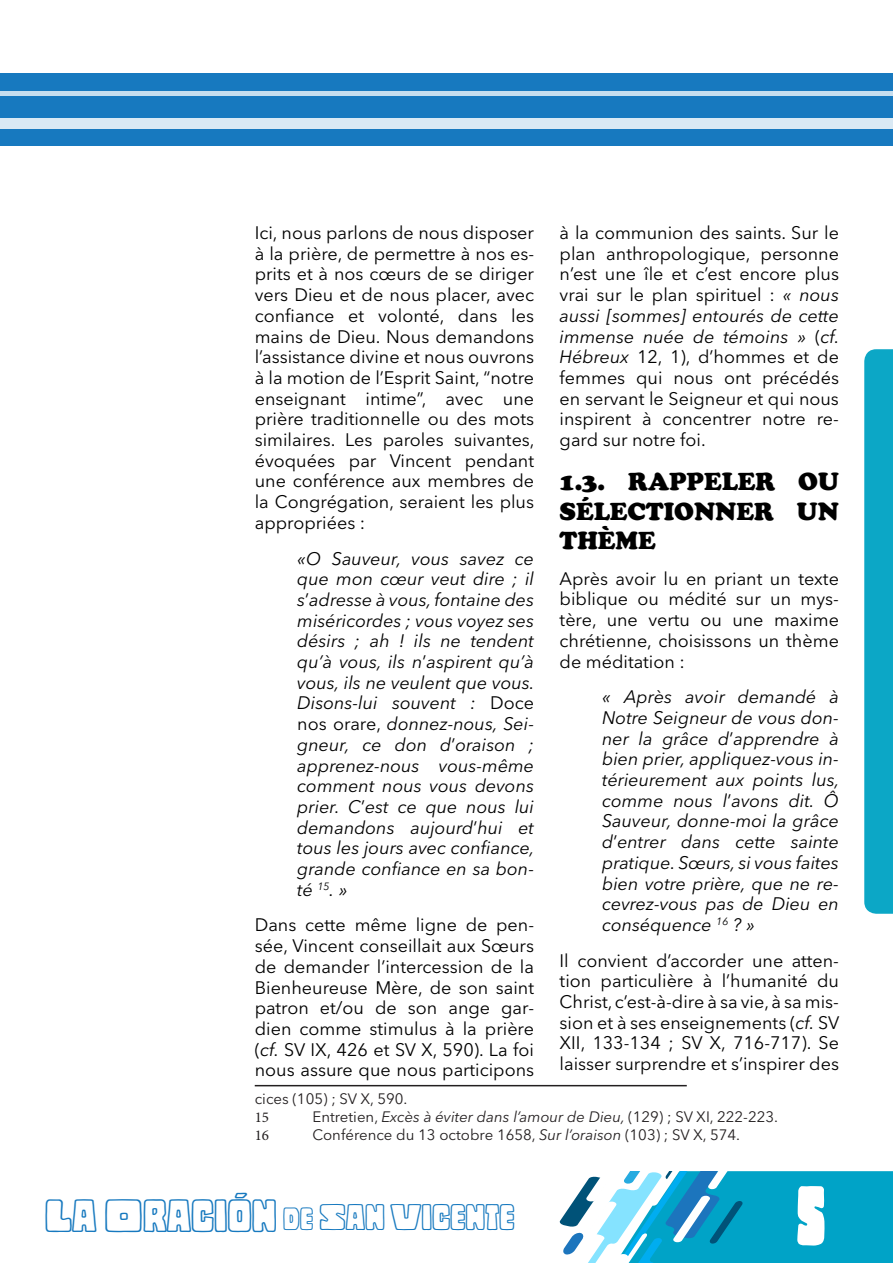
<style>
.page{position:relative;width:893px;height:1263px;background:#fff}
.page>*{position:absolute;margin:0;border:0;box-sizing:border-box;transform-origin:0 0}
.t1{font:78.75px "Copal Std Solid";color:#fff;scale:.67 1}
.t2{font:34.5px "Copal Std Outline";color:#1779bf}
.Cuerpo_A{font:900 25.5px/29.4px "Cooper";color:#000;text-align:justify}
.Cuerpo_A-2{font:18px/20.7px "Avenir Next LT Pro";color:#000;text-align:justify}
.Cuerpo_A-3{font:italic 18px/20.7px "Avenir Next LT Pro";color:#000;text-align:justify}
.t3{font:15px "Avenir Next LT Pro";color:#231f20}
.t4{font:italic 15px "Avenir Next LT Pro";color:#231f20}
.t5{font:15px "Minion Pro";color:#231f20}
.s1{font-style:normal}
.s2{font-style:italic}
.s3{font-size:43.5px}
.s4{font-size:30px}
</style>
<div class="page">
<div style="left:864px;top:349px;width:29px;height:565px;background:#0ca7c6"></div>
<div style="left:0;top:73px;width:893px;height:73px;background:#1779bf"></div>
<div style="left:0;top:91px;width:893px;height:5px;background:#c6deef"></div>
<div style="left:0;top:118px;width:893px;height:11px;background:#d9e9f4"></div>
<svg style="left:559px;top:1171px;width:334px;height:92px"></svg>
<hr style="left:255px;top:1085px;width:432px;height:1px;background:#231f20">
<p class="Cuerpo_A-2" style="left:255px;top:222px;width:281px">Ici, nous parlons de nous disposer à la prière, de permettre à nos es&shy;prits et à nos cœurs de se diriger vers Dieu et de nous placer, avec confiance et volonté, dans les mains de Dieu. Nous demandons l’assistance divine et nous ouvrons à la motion de l’Esprit Saint, “notre enseignant intime”, avec une prière traditionnelle ou des mots similaires. Les paroles suivantes, évoquées par Vincent pendant une conférence aux membres de la Congrégation, seraient les plus appropriées :</p>
<p class="Cuerpo_A-3" style="left:297px;top:548px;width:239px">«O Sauveur, vous savez ce que mon cœur veut dire ; il s<span class="s1">’</span>adresse à vous, fontaine des miséricordes ; vous voyez ses désirs ; ah ! ils ne tendent qu’à vous, ils n<span class="s1">’</span>asp irent qu’à vous, ils ne veulent que vous.<br>Disons-lui souvent : <span class="s1">Doce nos orare,</span> donnez-nous, Sei&shy;gneur, ce don d<span class="s1">’</span>oraison ; apprenez-nous vous-même comment nous vous devons p rier. C<span class="s1">’</span>est ce que nous lui demandons aujourd<span class="s1">’</span>hui et tous les jours avec confiance, grande confiance en sa bon&shy;té <sup>15</sup>. »</p>
<p class="Cuerpo_A-2" style="left:255px;top:915px;width:281px">Dans cette même ligne de pen&shy;sée, Vincent conseillait aux Sœurs de demander l’intercession de la Bienheureuse Mère, de son saint patron et/ou de son ange gar&shy;dien comme stimulus à la prière (<span class="s2">cf.</span> SV IX, 426 et SV X, 590). La foi nous assure que nous participons</p>
<p class="t3" style="left:255px;top:1089px;width:154px">cices (105) ; SV X, 590.</p>
<p class="t5" style="left:255px;top:1107px;width:16px">15</p>
<p class="t4" style="left:312px;top:1107px;width:467px"><span class="s1">Entretien,</span> Excès à éviter dans l’amour de Dieu, <span class="s1">(129) ; SV XI, 222-223.</span></p>
<p class="t5" style="left:255px;top:1125px;width:16px">16</p>
<p class="t3" style="left:312px;top:1125px;width:429px">Conférence du 13 octobre 1658, <span class="s2">Sur l’oraison</span> (103) ; SV X, 574.</p>
<p class="Cuerpo_A-2" style="left:560px;top:222px;width:281px">à la communion des saints. Sur le plan anthropologique, personne n’est une île et c’est encore plus vrai sur le plan spirituel : <span class="s2">« nous aussi [sommes] entourés de cette immense nuée de témoins »</span> (<span class="s2">cf.<br>Hébreux</span> 12, 1), d’hommes et de femmes qui nous ont précédés en servant le Seigneur et qui nous inspirent à concentrer notre re&shy;gard sur notre foi.</p>
<p class="Cuerpo_A" style="left:560px;top:467px;width:281px">1.3. RAPPELER OU SÉLECTIONNER UN THÈME</p>
<p class="Cuerpo_A-2" style="left:560px;top:568px;width:281px">Après avoir lu en priant un texte biblique ou médité sur un mys&shy;tère, une vertu ou une maxime chrétienne, choisissons un thème de méditation :</p>
<p class="Cuerpo_A-3" style="left:602px;top:686px;width:239px">« Après avoir demandé à Notre Seigneur de vous don&shy;ner la grâce d<span class="s1">’</span>app rendre à bien p rier, app liquez-vous in&shy;térieurement aux points lus, comme nous l<span class="s1">’</span>avons dit. Ô Sauveur, donne-moi la grâce d<span class="s1">’</span>entrer dans cette sainte p ratique. Sœurs, si vous faites bien votre p rière, que ne re&shy;cevrez-vous pas de Dieu en conséquence <sup>16</sup> ? »</p>
<p class="Cuerpo_A-2" style="left:560px;top:950px;width:281px">Il convient d’accorder une atten&shy;tion particulière à l’humanité du Christ, c’est-à-dire à sa vie, à sa mis&shy;sion et à ses enseignements (<span class="s2">cf.</span> SV XII, 133-134 ; SV X, 716-717). Se laisser surprendre et s’inspirer des</p>
<h2 class="t2" style="left:45px;top:1199px;width:471px"><span class="s3">LA ORACIÓN</span> <span class="s4">DE</span> SAN VICENTE</h2>
<h1 class="t1" style="left:797px;top:1174px;width:45px">5</h1>
</div>
